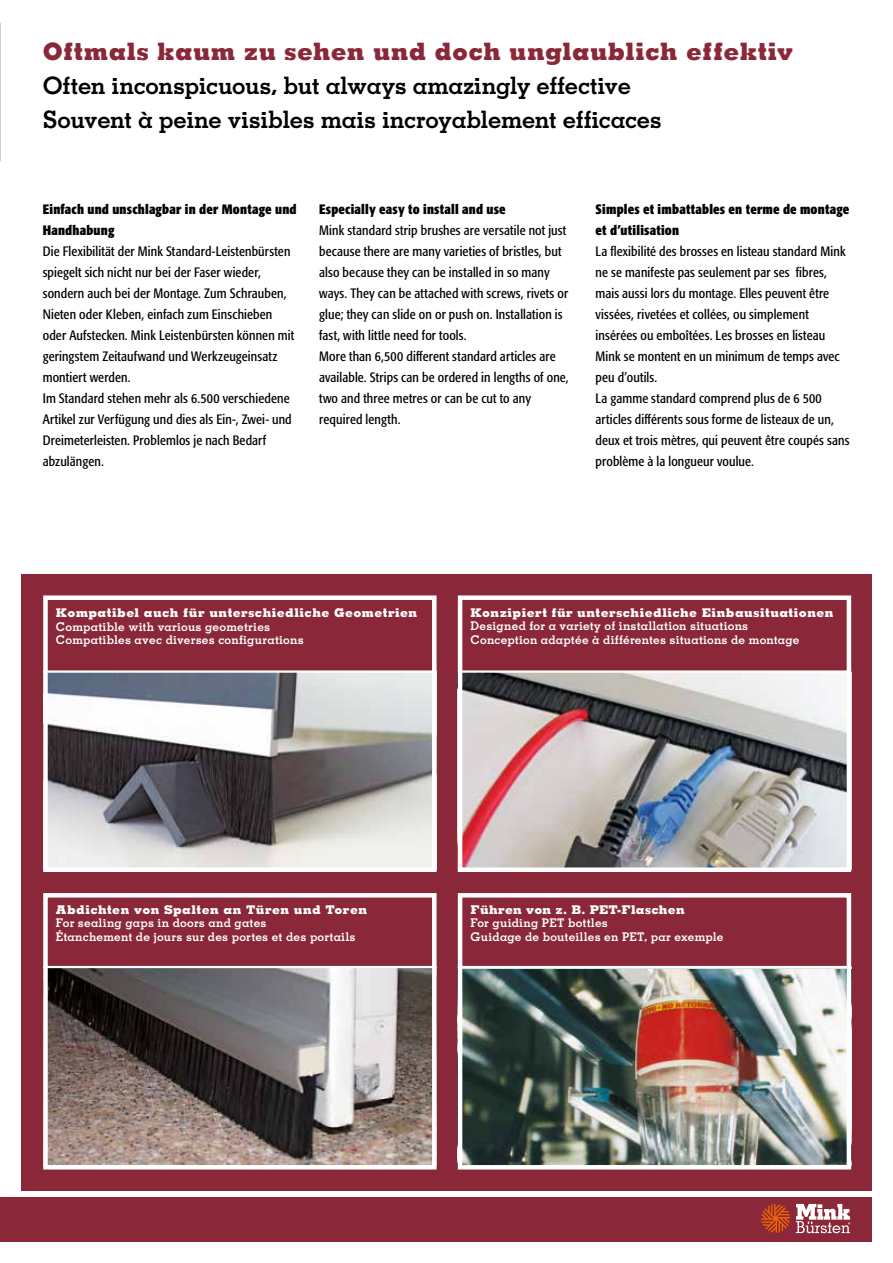
<style>
.page{position:relative;width:893px;height:1263px;background:#fff}
.page>*{position:absolute;margin:0;border:0;box-sizing:border-box;transform-origin:0 0}
.t1{font:700 24px/34.2px "Memphis LT Std";letter-spacing:-.01em;color:#000}
.t2{font:800 24px "Memphis LT Pro";letter-spacing:.015em;color:#8a2738}
.t3{font:condensed 13.5px/21px "Formata";letter-spacing:.01em;color:#000}
.t4{font:700 condensed 13.5px/21px "Formata";letter-spacing:.015em;color:#000}
.t5{font:700 12px/13.5px "Memphis LT Std";letter-spacing:.015em;color:#fff}
.t6{font:800 12px "Memphis LT Std";letter-spacing:.035em;color:#fff}
</style>
<div class="page">
<div style="left:0;top:1197px;width:872px;height:45px;background:#8a2738"></div>
<svg style="left:761px;top:1204px;width:29px;height:29px"></svg>
<svg style="left:796px;top:1204px;width:54px;height:29px"></svg>
<div style="left:21px;top:574px;width:851px;height:617px;background:#8a2738"></div>
<img style="left:48px;top:673px;width:384px;height:194px">
<img style="left:463px;top:673px;width:383px;height:194px">
<img style="left:48px;top:968px;width:384px;height:196px">
<img style="left:463px;top:969px;width:383px;height:195px">
<hr style="left:43px;top:670px;width:394px;height:3px;background:#fff">
<hr style="left:43px;top:966px;width:394px;height:2px;background:#fff">
<hr style="left:458px;top:966px;width:393px;height:2px;background:#fff">
<hr style="left:458px;top:670px;width:393px;height:3px;background:#fff">
<div style="left:43px;top:595px;width:394px;height:277px;border:4px solid #fff"></div>
<div style="left:458px;top:893px;width:393px;height:276px;border:4px solid #fff"></div>
<div style="left:43px;top:893px;width:394px;height:276px;border:4px solid #fff"></div>
<div style="left:458px;top:595px;width:393px;height:277px;border:4px solid #fff"></div>
<h1 class="t2" style="left:43px;top:36px;width:752px">Oftmals kaum zu sehen und doch unglaublich effektiv</h1>
<h1 class="t1" style="left:43px;top:68px;width:621px">Often inconspicuous, but always amazingly effective<br>Souvent à peine visibles mais incroyablement efficaces</h1>
<p class="t4" style="left:43px;top:198px;width:255px">Einfach und unschlagbar in der Montage und<br>Handhabung</p>
<p class="t3" style="left:43px;top:240px;width:253px">Die Flexibilität der Mink Standard-Leistenbürsten spiegelt sich nicht nur bei der Faser wieder, sondern auch bei der Montage. Zum Schrauben, Nieten oder Kleben, einfach zum Einschieben oder Aufstecken. Mink Leistenbürsten können mit geringstem Zeitaufwand und Werkzeugeinsatz montiert werden.<br>Im Standard stehen mehr als 6.500 verschiedene Artikel zur Verfügung und dies als Ein-, Zwei- und Dreimeterleisten. Problemlos je nach Bedarf abzulängen.</p>
<p class="t4" style="left:319px;top:198px;width:188px">Especially easy to install and use</p>
<p class="t3" style="left:319px;top:219px;width:251px">Mink standard strip brushes are versatile not just because there are many varieties of bristles, but also because they can be installed in so many ways. They can be attached with screws, rivets or glue; they can slide on or push on. Installation is fast, with little need for tools.<br>More than 6,500 different standard articles are available. Strips can be ordered in lengths of one, two and three metres or can be cut to any required length.</p>
<p class="t4" style="left:595px;top:198px;width:255px">Simples et imbattables en terme de montage et d’utilisation</p>
<p class="t3" style="left:595px;top:240px;width:256px">La flexibilité des brosses en listeau standard Mink ne se manifeste pas seulement par ses fibres, mais aussi lors du montage. Elles peuvent être vissées, rivetées et collées, ou simplement insérées ou emboîtées. Les brosses en listeau Mink se montent en un minimum de temps avec peu d’outils.<br>La gamme standard comprend plus de 6 500 articles différents sous forme de listeaux de un, deux et trois mètres, qui peuvent être coupés sans problème à la longueur voulue.</p>
<p class="t6" style="left:56px;top:605px;width:363px">Kompatibel auch für unterschiedliche Geometrien</p>
<p class="t5" style="left:56px;top:619px;width:249px">Compatible with various geometries<br>Compatibles avec diverses configurations</p>
<p class="t6" style="left:471px;top:605px;width:364px">Konzipiert für unterschiedliche Einbausituationen</p>
<p class="t5" style="left:471px;top:619px;width:330px">Designed for a variety of installation situations<br>Conception adaptée à différentes situations de montage</p>
<p class="t6" style="left:56px;top:902px;width:313px">Abdichten von Spalten an Türen und Toren</p>
<p class="t5" style="left:56px;top:916px;width:301px">For sealing gaps in doors and gates<br>Étanchement de jours sur des portes et des portails</p>
<p class="t6" style="left:471px;top:902px;width:216px">Führen von z. B. PET-Flaschen</p>
<p class="t5" style="left:471px;top:916px;width:255px">For guiding PET bottles<br>Guidage de bouteilles en PET, par exemple</p>
</div>
